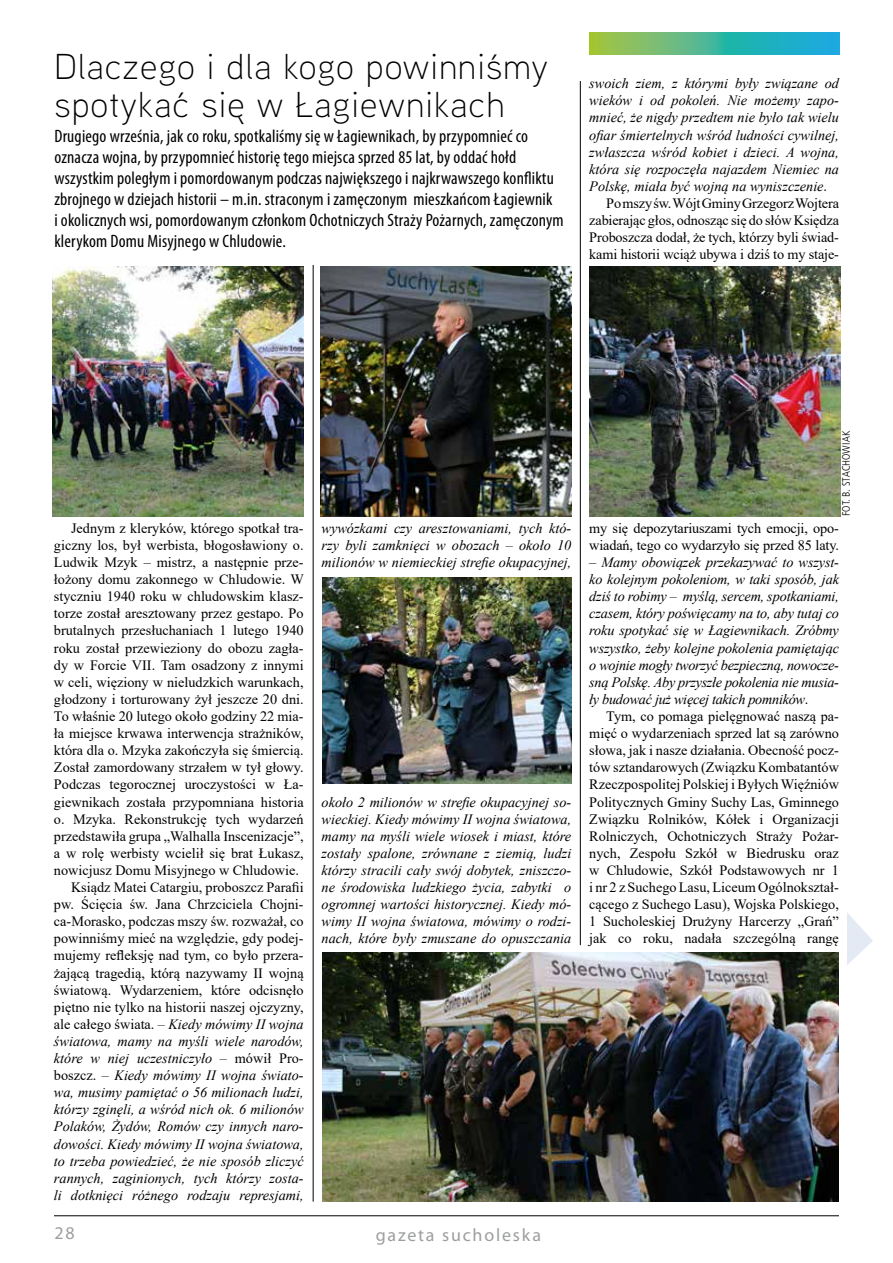
<style>
.page{position:relative;width:893px;height:1263px;background:#fff}
.page>*{position:absolute;margin:0;border:0;box-sizing:border-box;transform-origin:0 0}
.t1{font:300 36px/37.5px "Aaux Next";letter-spacing:.03em;color:#000}
.t2{font:condensed 18px/21px "Myriad Pro";letter-spacing:.01em;color:#000}
.t3{font:18px "Myriad Pro";letter-spacing:.1em;color:#9c9e9f}
.t4{font:14.25px/17.1px "Times New Roman";color:#000}
.t5{font:italic 14.25px/17.1px "Times New Roman";color:#000;text-align:justify}
.t6{font:10.8px "Humnst 777 Lt Cn EU";letter-spacing:.01em;color:#000}
.s1{font-style:normal}
</style>
<div class="page">
<hr style="left:54px;top:1215px;width:785px;height:1px;background:#000">
<svg style="left:589px;top:32px;width:250px;height:22px"></svg>
<hr style="left:313px;top:265px;width:1px;height:937px;background:#000">
<hr style="left:580px;top:81px;width:1px;height:864px;background:#000">
<img style="left:53px;top:266px;width:251px;height:250px">
<img style="left:320px;top:266px;width:251px;height:250px">
<img style="left:322px;top:577px;width:249px;height:206px">
<img style="left:322px;top:953px;width:517px;height:249px">
<img style="left:589px;top:266px;width:251px;height:250px">
<svg style="left:847px;top:913px;width:26px;height:52px"></svg>
<h1 class="t1" style="left:54px;top:46px;width:495px">Dlaczego i dla kogo powinniśmy spotykać się w Łagiewnikach</h1>
<p class="t2" style="left:54px;top:125px;width:511px">Drugiego września, jak co roku, spotkaliśmy się w Łagiewnikach, by przypomnieć co oznacza wojna, by przypomnieć historię tego miejsca sprzed 85 lat, by oddać hołd wszystkim poległym i pomordowanym podczas największego i najkrwawszego konfliktu zbrojnego w dziejach historii – m.in. straconym i zamęczonym mieszkańcom Łagiewnik<br>i okolicznych wsi, pomordowanym członkom Ochotniczych Straży Pożarnych, zamęczonym klerykom Domu Misyjnego w Chludowie.</p>
<p class="t5" style="left:589px;top:75px;width:251px">swoich ziem, z którymi były związane od</p>
<p class="t5" style="left:589px;top:92px;width:251px">wieków i od pokoleń. Nie możemy zapo-</p>
<p class="t5" style="left:589px;top:109px;width:251px">mnieć, że nigdy przedtem nie było tak wielu</p>
<p class="t5" style="left:589px;top:126px;width:251px">ofiar śmiertelnych wśród ludności cywilnej,</p>
<p class="t5" style="left:589px;top:143px;width:251px">zwłaszcza wśród kobiet i dzieci. A wojna,</p>
<p class="t5" style="left:589px;top:160px;width:251px">która się rozpoczęła najazdem Niemiec na</p>
<p class="t5" style="left:589px;top:177px;width:239px">Polskę, miała być wojną na wyniszczenie<span class="s1">.</span></p>
<p class="t4" style="left:606px;top:194px;width:234px">Po mszy św. Wójt Gminy Grzegorz Wojtera</p>
<p class="t4" style="left:589px;top:211px;width:251px">zabierając głos, odnosząc się do słów Księdza</p>
<p class="t4" style="left:589px;top:228px;width:251px">Proboszcza dodał, że tych, którzy byli świad-</p>
<p class="t4" style="left:589px;top:245px;width:251px">kami historii wciąż ubywa i dziś to my staje-</p>
<p class="t4" style="left:71px;top:519px;width:234px">Jednym z kleryków, którego spotkał tra-</p>
<p class="t4" style="left:54px;top:536px;width:251px">giczny los, był werbista, błogosławiony o.</p>
<p class="t4" style="left:54px;top:553px;width:251px">Ludwik Mzyk – mistrz, a następnie prze-</p>
<p class="t4" style="left:54px;top:570px;width:251px">łożony domu zakonnego w Chludowie. W</p>
<p class="t4" style="left:54px;top:587px;width:251px">styczniu 1940 roku w chludowskim klasz-</p>
<p class="t4" style="left:54px;top:605px;width:251px">torze został aresztowany przez gestapo. Po</p>
<p class="t4" style="left:54px;top:622px;width:251px">brutalnych przesłuchaniach 1 lutego 1940</p>
<p class="t4" style="left:54px;top:639px;width:251px">roku został przewieziony do obozu zagła-</p>
<p class="t4" style="left:54px;top:656px;width:251px">dy w Forcie VII. Tam osadzony z innymi</p>
<p class="t4" style="left:54px;top:673px;width:251px">w celi, więziony w nieludzkich warunkach,</p>
<p class="t4" style="left:54px;top:690px;width:251px">głodzony i torturowany żył jeszcze 20 dni.</p>
<p class="t4" style="left:54px;top:707px;width:251px">To właśnie 20 lutego około godziny 22 mia-</p>
<p class="t4" style="left:54px;top:724px;width:251px">ła miejsce krwawa interwencja strażników,</p>
<p class="t4" style="left:54px;top:741px;width:251px">która dla o. Mzyka zakończyła się śmiercią.</p>
<p class="t4" style="left:54px;top:758px;width:251px">Został zamordowany strzałem w tył głowy.</p>
<p class="t4" style="left:54px;top:776px;width:251px">Podczas tegorocznej uroczystości w Ła-</p>
<p class="t4" style="left:54px;top:793px;width:251px">giewnikach została przypomniana historia</p>
<p class="t4" style="left:54px;top:810px;width:251px">o. Mzyka. Rekonstrukcję tych wydarzeń</p>
<p class="t4" style="left:54px;top:827px;width:251px">przedstawiła grupa „Walhalla Inscenizacje”,</p>
<p class="t4" style="left:54px;top:844px;width:251px">a w rolę werbisty wcielił się brat Łukasz,</p>
<p class="t4" style="left:54px;top:861px;width:247px">nowicjusz Domu Misyjnego w Chludowie.</p>
<p class="t4" style="left:71px;top:878px;width:234px">Ksiądz Matei Catargiu, proboszcz Parafii</p>
<p class="t4" style="left:54px;top:895px;width:251px">pw. Ścięcia św. Jana Chrzciciela Chojni-</p>
<p class="t4" style="left:54px;top:912px;width:251px">ca-Morasko, podczas mszy św. rozważał, co</p>
<p class="t4" style="left:54px;top:929px;width:251px">powinniśmy mieć na względzie, gdy podej-</p>
<p class="t4" style="left:54px;top:947px;width:251px">mujemy refleksję nad tym, co było przera-</p>
<p class="t4" style="left:54px;top:964px;width:251px">żającą tragedią, którą nazywamy II wojną</p>
<p class="t4" style="left:54px;top:981px;width:251px">światową. Wydarzeniem, które odcisnęło</p>
<p class="t4" style="left:54px;top:998px;width:251px">piętno nie tylko na historii naszej ojczyzny,</p>
<p class="t5" style="left:54px;top:1015px;width:251px"><span class="s1">ale całego świata.</span> – Kiedy mówimy II wojna</p>
<p class="t5" style="left:54px;top:1032px;width:251px">światowa, mamy na myśli wiele narodów,</p>
<p class="t5" style="left:54px;top:1049px;width:251px">które w niej uczestniczyło – <span class="s1">mówił Pro-</span></p>
<p class="t5" style="left:54px;top:1066px;width:251px"><span class="s1">boszcz.</span> – Kiedy mówimy II wojna świato-</p>
<p class="t5" style="left:54px;top:1083px;width:251px">wa, musimy pamiętać o 56 milionach ludzi,</p>
<p class="t5" style="left:54px;top:1101px;width:251px">którzy zginęli, a wśród nich ok. 6 milionów</p>
<p class="t5" style="left:54px;top:1118px;width:251px">Polaków, Żydów, Romów czy innych naro-</p>
<p class="t5" style="left:54px;top:1135px;width:251px">dowości. Kiedy mówimy II wojna światowa,</p>
<p class="t5" style="left:54px;top:1152px;width:251px">to trzeba powiedzieć, że nie sposób zliczyć</p>
<p class="t5" style="left:54px;top:1169px;width:251px">rannych, zaginionych, tych którzy zosta-</p>
<p class="t5" style="left:54px;top:1186px;width:251px">li dotknięci różnego rodzaju represjami,</p>
<p class="t5" style="left:322px;top:519px;width:251px">wywózkami czy aresztowaniami, tych któ&shy;rzy byli zamknięci w obozach – około 10 milionów w niemieckiej strefie okupacyjnej,</p>
<p class="t5" style="left:322px;top:793px;width:251px">około 2 milionów w strefie okupacyjnej so&shy;wieckiej. Kiedy mówimy II wojna światowa, mamy na myśli wiele wiosek i miast, które zostały spalone, zrównane z ziemią, ludzi którzy stracili cały swój dobytek, zniszczo&shy;ne środowiska ludzkiego życia, zabytki o ogromnej wartości historycznej. Kiedy mó&shy;wimy II wojna światowa, mówimy o rodzi&shy;nach, które były zmuszane do opuszczania</p>
<p class="t3" style="left:54px;top:1222px;width:22px">28</p>
<p class="t3" style="left:376px;top:1224px;width:167px">gazeta sucholeska</p>
<p class="t6" style="left:839px;top:516px;width:87px;rotate:-90deg">FOT. B. STACHOWIAK</p>
<p class="t4" style="left:589px;top:519px;width:251px">my się depozytariuszami tych emocji, opo&shy;wiadań, tego co wydarzyło się przed 85 laty.</p>
<p class="t5" style="left:589px;top:553px;width:251px"><span class="s1">–</span> Mamy obowiązek przekazywać to wszyst&shy;ko kolejnym pokoleniom, w taki sposób, jak dziś to robimy – myślą, sercem, spotkaniami, czasem, który poświęcamy na to, aby tutaj co roku spotykać się w Łagiewnikach. Zróbmy wszystko, żeby kolejne pokolenia pamiętając o wojnie mogły tworzyć bezpieczną, nowocze&shy;sną Polskę. Aby przyszłe pokolenia nie musia&shy;ły budować już więcej takich pomników<span class="s1">.</span></p>
<p class="t4" style="left:589px;top:707px;width:251px;text-align:justify;text-indent:17px">Tym, co pomaga pielęgnować naszą pa&shy;mięć o wydarzeniach sprzed lat są zarówno słowa, jak i nasze działania. Obecność pocz&shy;tów sztandarowych (Związku Kombatantów Rzeczpospolitej Polskiej i Byłych Więźniów Politycznych Gminy Suchy Las, Gminnego Związku Rolników, Kółek i Organizacji Rolniczych, Ochotniczych Straży Pożar&shy;nych, Zespołu Szkół w Biedrusku oraz w Chludowie, Szkół Podstawowych nr 1 i nr 2 z Suchego Lasu, Liceum Ogólnokształ&shy;cącego z Suchego Lasu), Wojska Polskiego, 1 Sucholeskiej Drużyny Harcerzy „Grań” jak co roku, nadała szczególną rangę</p>
</div>
